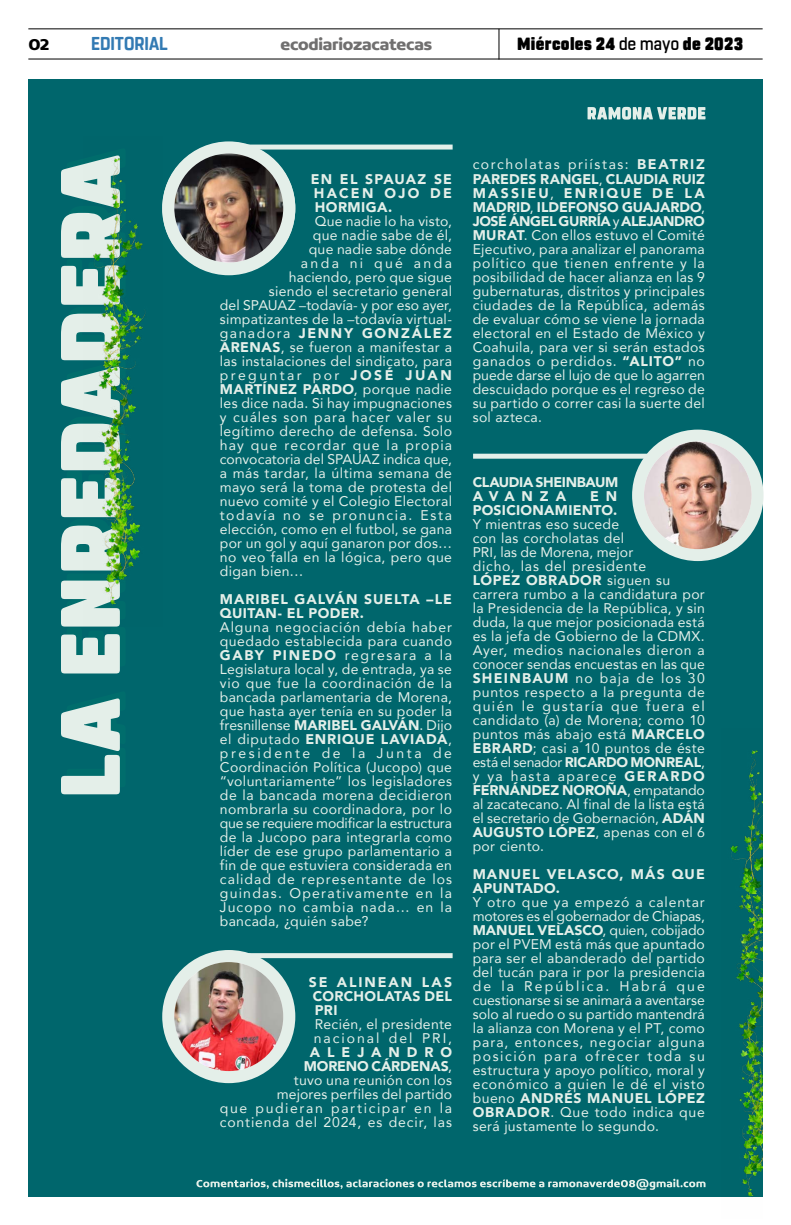
<style>
.page{position:relative;width:791px;height:1225px;background:#fff}
.page>*{position:absolute;margin:0;border:0;box-sizing:border-box;transform-origin:0 0}
.t1{font:700 18.6px "Rohn Rounded";color:#327ab3;scale:.91 1}
.t2{font:900 17.6px "Rohn Rounded";letter-spacing:.02em;color:#000;scale:.91 1}
.t3{font:700 16.9px "Concord";letter-spacing:-.01em;color:#706f6f}
.t4{font:700 16.9px "Concord";color:#000}
.t5{font:14px/14px "Avenir";letter-spacing:.025em;color:#e4efe9;text-align:justify}
.t6{font:900 14px/14px "Avenir";letter-spacing:.035em;color:#e4efe9;text-align:justify}
.t7{font:14px/14px "Avenir";letter-spacing:.055em;color:#e4efe9;text-align:right}
.t8{font:14px "Avenir";letter-spacing:.005em;color:#e4efe9}
.t9{font:14px "Avenir";letter-spacing:.175em;color:#e4efe9}
.t10{font:900 14px/14px "Avenir";letter-spacing:.07em;color:#e4efe9}
.t11{font:14px "Avenir";letter-spacing:.045em;color:#e4efe9}
.t12{font:14px "Avenir";letter-spacing:.07em;color:#e4efe9}
.t13{font:14px "Avenir";letter-spacing:.085em;color:#e4efe9}
.t14{font:14px "Avenir";letter-spacing:.11em;color:#e4efe9}
.t15{font:900 14px/14px "Avenir";letter-spacing:-.025em;color:#e4efe9}
.t16{font:900 14px "Avenir";letter-spacing:.12em;color:#e4efe9}
.s1{font-weight:500}
.s2{font-weight:400}
.s3{font-weight:900}
</style>
<div class="page">
<div style="left:28px;top:79px;width:735px;height:1117px;background:#00666c"></div>
<hr style="left:28px;top:28px;width:735px;height:1px;background:#000">
<hr style="left:28px;top:59px;width:735px;height:1px;background:#000">
<hr style="left:498px;top:29px;width:1px;height:31px;background:#000">
<svg style="left:196px;top:1178px;width:509px;height:11px"></svg>
<svg style="left:61px;top:164px;width:59px;height:630px"></svg>
<div style="left:212px;top:145px;width:241px;height:5px;background:#e4efe9"></div>
<div style="left:212px;top:953px;width:241px;height:5px;background:#e4efe9"></div>
<div style="left:473px;top:454px;width:185px;height:5px;background:#e4efe9"></div>
<div style="left:162px;top:141px;width:133px;height:133px;background:#e4efe9;border-radius:50%"></div>
<img style="left:174px;top:153px;width:109px;height:109px;border-radius:54px">
<div style="left:162px;top:950px;width:133px;height:133px;background:#e4efe9;border-radius:50%"></div>
<img style="left:174px;top:962px;width:109px;height:109px;border-radius:54px">
<div style="left:632px;top:429px;width:131px;height:132px;background:#e4efe9;border-radius:50%"></div>
<img style="left:644px;top:441px;width:108px;height:108px;border-radius:54px">
<svg style="left:587px;top:107px;width:118px;height:13px"></svg>
<img style="left:84px;top:155px;width:62px;height:471px">
<img style="left:721px;top:750px;width:41px;height:447px">
<p class="t4" style="left:28px;top:34px;width:23px">02</p>
<h1 class="t1" style="left:91px;top:32px;width:86px">EDITORIAL</h1>
<p class="t3" style="left:280px;top:34px;width:153px">ecodiariozacatecas</p>
<p class="t2" style="left:517px;top:33px;width:250px">Miércoles 24 <span class="s1">de mayo</span> de 2023</p>
<p class="t6" style="left:311px;top:171px;width:143px">EN EL SPAUAZ SE HACEN OJO DE HORMIGA.</p>
<p class="t5" style="left:315px;top:213px;width:139px">Que nadie lo ha visto,</p>
<p class="t5" style="left:313px;top:227px;width:141px">que nadie sabe de él,</p>
<p class="t5" style="left:309px;top:241px;width:145px">que nadie sabe dónde</p>
<p class="t9" style="left:301px;top:251px;width:153px">anda ni qué anda</p>
<p class="t5" style="left:289px;top:269px;width:165px">haciendo, pero que sigue</p>
<p class="t5" style="left:269px;top:283px;width:185px">siendo el secretario general</p>
<p class="t8" style="left:220px;top:293px;width:234px">del SPAUAZ –todavía- y por eso ayer,</p>
<p class="t5" style="left:220px;top:311px;width:234px">simpatizantes de la –todavía virtual-</p>
<p class="t16" style="left:220px;top:321px;width:234px"><span class="s2">ganadora</span> JENNY GONZÁLEZ</p>
<p class="t5" style="left:220px;top:339px;width:234px"><span class="s3">ARENAS</span>, se fueron a manifestar a</p>
<p class="t5" style="left:220px;top:353px;width:234px">las instalaciones del sindicato, para</p>
<p class="t9" style="left:220px;top:363px;width:234px">preguntar por <span class="s3">JOSÉ JUAN</span></p>
<p class="t6" style="left:220px;top:381px;width:234px">MARTÍNEZ PARDO<span class="s2">, porque nadie</span></p>
<p class="t5" style="left:220px;top:395px;width:234px">les dice nada. Si hay impugnaciones</p>
<p class="t12" style="left:220px;top:405px;width:234px">y cuáles son para hacer valer su</p>
<p class="t5" style="left:220px;top:423px;width:234px">legítimo derecho de defensa. Solo</p>
<p class="t13" style="left:220px;top:433px;width:234px">hay que recordar que la propia</p>
<p class="t8" style="left:220px;top:447px;width:234px">convocatoria del SPAUAZ indica que,</p>
<p class="t11" style="left:220px;top:461px;width:234px">a más tardar, la última semana de</p>
<p class="t5" style="left:220px;top:479px;width:234px">mayo será la toma de protesta del</p>
<p class="t5" style="left:220px;top:493px;width:234px">nuevo comité y el Colegio Electoral</p>
<p class="t14" style="left:220px;top:503px;width:234px">todavía no se pronuncia. Esta</p>
<p class="t5" style="left:220px;top:521px;width:234px">elección, como en el futbol, se gana</p>
<p class="t5" style="left:220px;top:535px;width:234px">por un gol y aquí ganaron por dos…</p>
<p class="t5" style="left:220px;top:549px;width:234px">no veo falla en la lógica, pero que</p>
<p class="t5" style="left:220px;top:563px;width:85px">digan bien…</p>
<p class="t6" style="left:220px;top:591px;width:234px">MARIBEL GALVÁN SUELTA –LE<br>QUITAN- EL PODER.</p>
<p class="t5" style="left:220px;top:619px;width:234px">Alguna negociación debía haber quedado establecida para cuando <span class="s3">GABY PINEDO</span> regresara a la Legislatura local y, de entrada, ya se vio que fue la coordinación de la bancada parlamentaria de Morena, que hasta ayer tenía en su poder la fresnillense <span class="s3">MARIBEL GALVÁN</span>. Dijo el diputado <span class="s3">ENRIQUE LAVIADA</span>, presidente de la Junta de Coordinación Política (Jucopo) que “voluntariamente” los legisladores de la bancada morena decidieron nombrarla su coordinadora, por lo que se requiere modificar la estructura de la Jucopo para integrarla como líder de ese grupo parlamentario a fin de que estuviera considerada en calidad de representante de los guindas. Operativamente en la Jucopo no cambia nada… en la bancada, ¿quién sabe?</p>
<p class="t6" style="left:309px;top:974px;width:145px">SE ALINEAN LAS CORCHOLATAS DEL PRI</p>
<p class="t5" style="left:314px;top:1016px;width:140px">Recién, el presidente nacional del PRI,</p>
<p class="t7" style="left:220px;top:1044px;width:234px"><span class="s3">ALEJANDRO<br>MORENO CÁRDENAS</span>,<br>tuvo una reunión con los<br>mejores perfiles del partido<br>que pudieran participar en la contienda del 2024, es decir, las</p>
<p class="t5" style="left:473px;top:157px;width:234px">corcholatas priístas: <span class="s3">BEATRIZ PAREDES RANGEL</span>, <span class="s3">CLAUDIA RUIZ MASSIEU</span>, <span class="s3">ENRIQUE DE LA MADRID</span>, <span class="s3">ILDEFONSO GUAJARDO</span>, <span class="s3">JOSÉ ÁNGEL GURRÍA</span> y <span class="s3">ALEJANDRO MURAT</span>. Con ellos estuvo el Comité Ejecutivo, para analizar el panorama político que tienen enfrente y la posibilidad de hacer alianza en las 9 gubernaturas, distritos y principales ciudades de la República, además de evaluar cómo se viene la jornada electoral en el Estado de México y Coahuila, para ver si serán estados ganados o perdidos. <span class="s3">“ALITO”</span> no puede darse el lujo de que lo agarren descuidado porque es el regreso de su partido o correr casi la suerte del sol azteca.</p>
<p class="t15" style="left:473px;top:474px;width:147px">CLAUDIA SHEINBAUM<br>AVANZA</p>
<p class="t6" style="left:473px;top:488px;width:146px;text-align:right">E N<br>POSICIONAMIENTO.</p>
<p class="t5" style="left:473px;top:516px;width:234px;text-align:left">Y mientras eso sucede<br>con las corcholatas del<br>PRI, las de Morena, mejor<br>dicho, las del presidente<br><span class="s3">LÓPEZ OBRADOR</span> siguen su carrera rumbo a la candidatura por la Presidencia de la República, y sin duda, la que mejor posicionada está es la jefa de Gobierno de la CDMX.<br>Ayer, medios nacionales dieron a conocer sendas encuestas en las que<br><span class="s3">SHEINBAUM</span> no baja de los 30 puntos respecto a la pregunta de quién le gustaría que fuera el candidato (a) de Morena; como 10 puntos más abajo está <span class="s3">MARCELO<br>EBRARD</span>; casi a 10 puntos de éste está el senador <span class="s3">RICARDO MONREAL</span>, y ya hasta aparece <span class="s3">GERARDO<br>FERNÁNDEZ NOROÑA</span>, empatando al zacatecano. Al final de la lista está el secretario de Gobernación, <span class="s3">ADÁN<br>AUGUSTO LÓPEZ</span>, apenas con el 6 por ciento.</p>
<p class="t10" style="left:473px;top:866px;width:234px">MANUEL VELASCO, MÁS QUE<br>APUNTADO.</p>
<p class="t5" style="left:473px;top:894px;width:234px">Y otro que ya empezó a calentar motores es el gobernador de Chiapas, <span class="s3">MANUEL VELASCO</span>, quien, cobijado por el PVEM está más que apuntado para ser el abanderado del partido del tucán para ir por la presidencia de la República. Habrá que cuestionarse si se animará a aventarse solo al ruedo o su partido mantendrá la alianza con Morena y el PT, como para, entonces, negociar alguna posición para ofrecer toda su estructura y apoyo político, moral y económico a quien le dé el visto bueno <span class="s3">ANDRÉS MANUEL LÓPEZ OBRADOR</span>. Que todo indica que será justamente lo segundo.</p>
</div>
